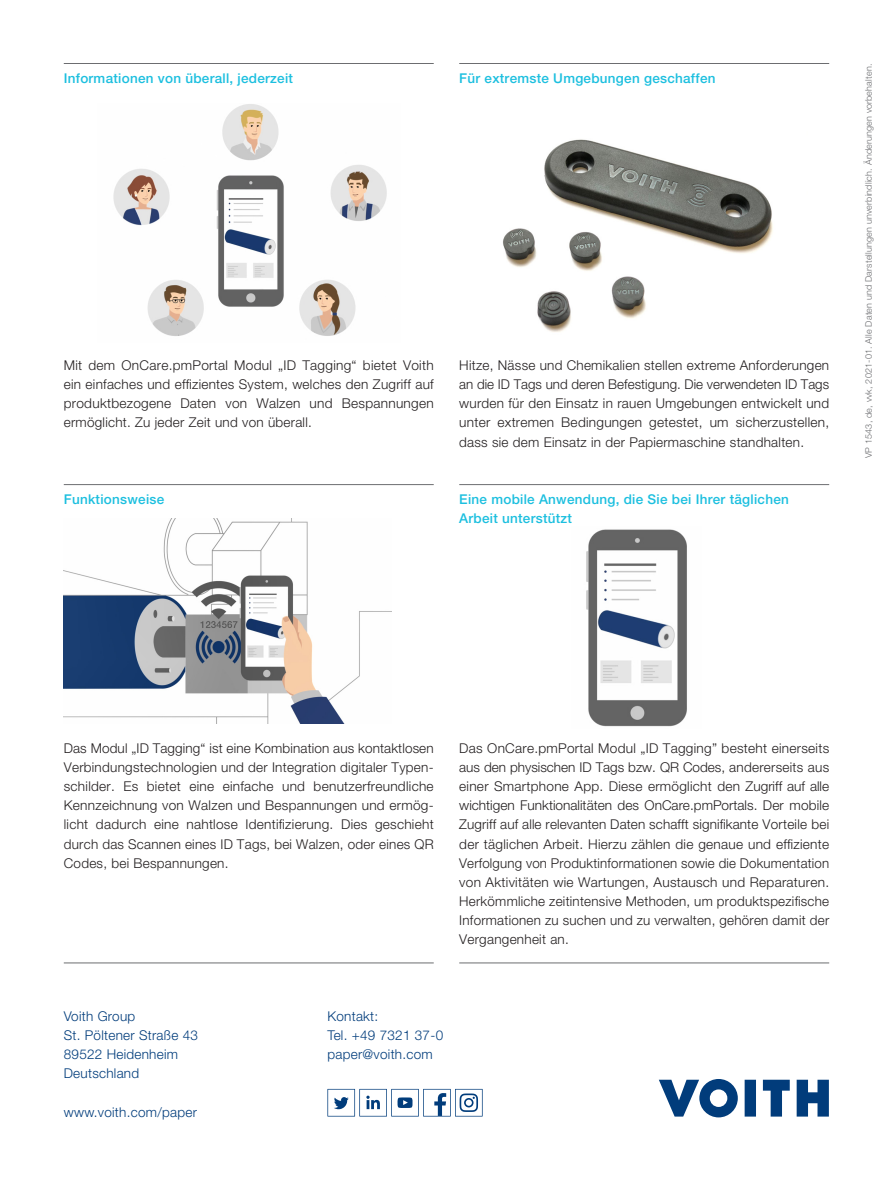
<style>
.page{position:relative;width:893px;height:1191px;background:#fff}
.page>*{position:absolute;margin:0;border:0;box-sizing:border-box;transform-origin:0 0}
.Copytext{font:300 13.5px/19.2px "Helvetica Neue LT Pro";letter-spacing:.02em;color:#231f20;text-align:justify}
.Infobox_-_Headline{font:500 13.5px/19.2px "Helvetica Neue LT Pro";letter-spacing:.02em;color:#1cbfdf}
.Address_Data{font:300 13.5px "Helvetica Neue LT Pro";letter-spacing:.02em;color:#013c7b}
.Infoline{font:300 9px "Helvetica Neue LT Pro";letter-spacing:.02em;color:#6c6d70}
</style>
<div class="page">
<svg style="left:327px;top:1089px;width:156px;height:27px"></svg>
<img style="left:64px;top:518px;width:327px;height:205px">
<hr style="left:459px;top:63px;width:370px;height:1px;background:#6c6d70">
<hr style="left:459px;top:484px;width:370px;height:1px;background:#6c6d70">
<hr style="left:64px;top:63px;width:370px;height:1px;background:#6c6d70">
<hr style="left:64px;top:484px;width:370px;height:1px;background:#6c6d70">
<hr style="left:64px;top:962px;width:370px;height:1px;background:#6c6d70">
<hr style="left:459px;top:962px;width:370px;height:1px;background:#6c6d70">
<img style="left:503px;top:139px;width:270px;height:193px">
<img style="left:113px;top:104px;width:274px;height:232px">
<img style="left:586px;top:529px;width:101px;height:198px">
<svg style="left:659px;top:1079px;width:79px;height:38px"></svg>
<svg style="left:745px;top:1079px;width:11px;height:37px"></svg>
<svg style="left:763px;top:1079px;width:27px;height:37px"></svg>
<svg style="left:797px;top:1079px;width:32px;height:37px"></svg>
<p class="Infobox_-_Headline" style="left:64px;top:68px;width:231px">Informationen von überall, jederzeit</p>
<p class="Infobox_-_Headline" style="left:459px;top:68px;width:258px">Für extremste Umgebungen geschaffen</p>
<p class="Copytext" style="left:64px;top:355px;width:371px">Mit dem OnCare.pmPortal Modul „ID Tagging“ bietet Voith ein einfaches und effizientes System, welches den Zugriff auf produktbezogene Daten von Walzen und Bespannungen ermöglicht. Zu jeder Zeit und von überall.</p>
<p class="Copytext" style="left:459px;top:355px;width:371px">Hitze, Nässe und Chemikalien stellen extreme Anforderungen an die ID Tags und deren Befestigung. Die verwendeten ID Tags wurden für den Einsatz in rauen Umgebungen entwickelt und unter extremen Bedingungen getestet, um sicherzustellen, dass sie dem Einsatz in der Papiermaschine standhalten.</p>
<p class="Infoline" style="left:863px;top:458px;width:396px;rotate:-90deg">VP 1543, de, vvk, 2021-01. Alle Daten und Darstellungen unverbindlich. Änderungen vorbehalten.</p>
<p class="Infobox_-_Headline" style="left:64px;top:489px;width:102px">Funktionsweise</p>
<p class="Infobox_-_Headline" style="left:459px;top:489px;width:331px">Eine mobile Anwendung, die Sie bei Ihrer täglichen<br>Arbeit unterstützt</p>
<p class="Copytext" style="left:64px;top:738px;width:371px">Das Modul „ID Tagging“ ist eine Kombination aus kontaktlosen Verbindungstechnologien und der Integration digitaler Typen&shy;schilder. Es bietet eine einfache und benutzerfreundliche Kennzeichnung von Walzen und Bespannungen und ermög&shy;licht dadurch eine nahtlose Identifizierung. Dies geschieht durch das Scannen eines ID Tags, bei Walzen, oder eines QR Codes, bei Bespannungen.</p>
<p class="Copytext" style="left:459px;top:738px;width:371px">Das OnCare.pmPortal Modul „ID Tagging” besteht einerseits aus den physischen ID Tags bzw. QR Codes, andererseits aus einer Smartphone App. Diese ermöglicht den Zugriff auf alle wichtigen Funktionalitäten des OnCare.pmPortals. Der mobile Zugriff auf alle relevanten Daten schafft signifikante Vorteile bei der täglichen Arbeit. Hierzu zählen die genaue und effiziente Verfolgung von Produktinformationen sowie die Dokumentation von Aktivitäten wie Wartungen, Austausch und Reparaturen.<br>Herkömmliche zeitintensive Methoden, um produktspezifische Informationen zu suchen und zu verwalten, gehören damit der Vergangenheit an.</p>
<p class="Address_Data" style="left:64px;top:1007px;width:73px">Voith Group</p>
<p class="Address_Data" style="left:64px;top:1027px;width:136px">St. Pöltener Straße 43</p>
<p class="Address_Data" style="left:64px;top:1046px;width:116px">89522 Heidenheim</p>
<p class="Address_Data" style="left:64px;top:1065px;width:77px">Deutschland</p>
<p class="Address_Data" style="left:64px;top:1103px;width:135px">www.voith.com/paper</p>
<p class="Address_Data" style="left:327px;top:1007px;width:52px">Kontakt:</p>
<p class="Address_Data" style="left:327px;top:1027px;width:117px">Tel. +49 7321 37-0</p>
<p class="Address_Data" style="left:327px;top:1046px;width:107px">paper@voith.com</p>
</div>
